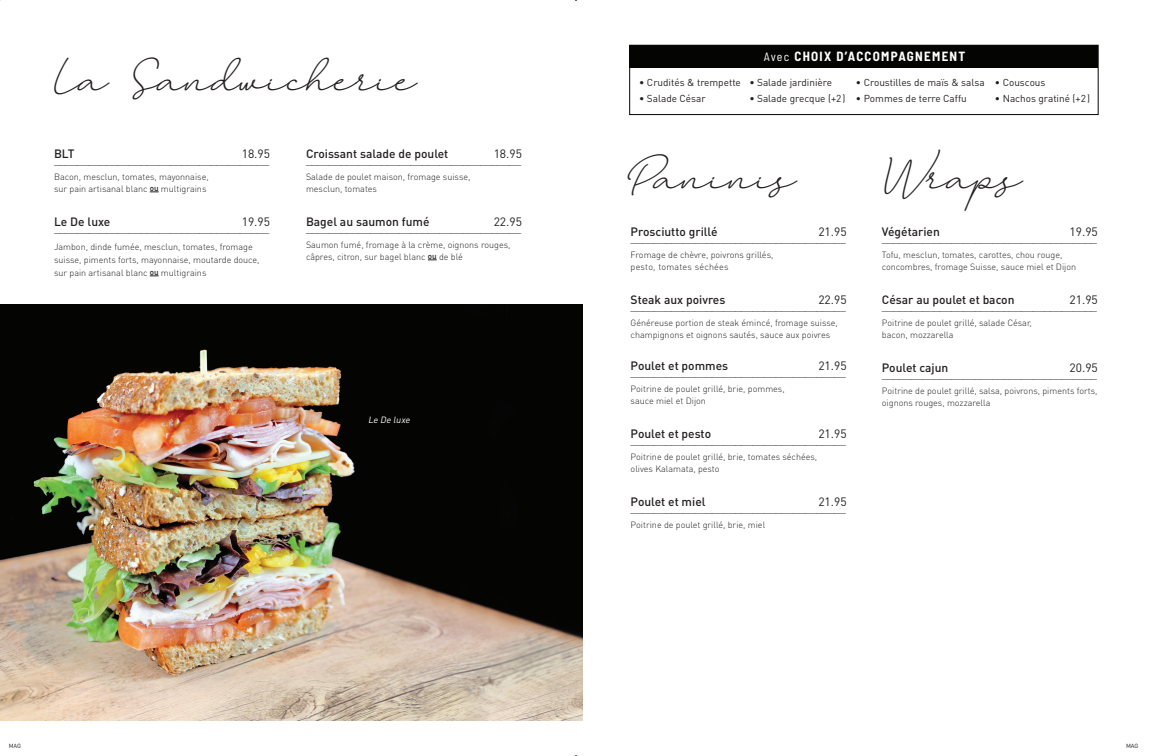
<style>
.page{position:relative;width:1152px;height:756px;background:#fff}
.page>*{position:absolute;margin:0;border:0;box-sizing:border-box;transform-origin:0 0}
.t1{font:22px "Larianti";letter-spacing:-.005em;color:#231f20}
.t2{font:700 semi-condensed 13px "Barlow";letter-spacing:.1em;color:#fff}
.t3{font:300 12px "DIN Pro";color:#231f20}
.t4{font:500 12px "DIN Pro";color:#231f20}
.t5{font:12px "DIN Pro";color:#231f20}
.t6{font:10px "DIN Pro";color:#231f20}
.t7{font:300 9px/12px "DIN Pro";color:#231f20}
.t8{font:italic 9px "DIN Pro";color:#fff}
.t9{font:6px "DIN Pro";letter-spacing:.005em;color:#231f20}
.s1{font-weight:500;font-size:8px}
.s2{font-weight:400;font-size:12px}
</style>
<div class="page">
<img style="left:0;top:304px;width:582px;height:417px">
<div style="left:630px;top:45px;width:468px;height:23px;background:#040503"></div>
<div style="left:629px;top:45px;width:469px;height:70px;border:1px solid #040503"></div>
<h1 class="t1" style="left:52px;top:69px;width:364px">La Sandwicherie</h1>
<h3 class="t4" style="left:54px;top:145px;width:22px">BLT</h3>
<h3 class="t5" style="left:242px;top:145px;width:30px">18.95</h3>
<h3 class="t3" style="left:54px;top:151px;width:217px">_____________________________________</h3>
<p class="t7" style="left:54px;top:170px;width:156px">Bacon, mesclun, tomates, mayonnaise, sur pain artisanal blanc <span class="s1">ou</span> multigrains</p>
<h3 class="t4" style="left:54px;top:213px;width:58px">Le De luxe</h3>
<h3 class="t5" style="left:242px;top:213px;width:30px">19.95</h3>
<h3 class="t3" style="left:54px;top:219px;width:217px">_____________________________________</h3>
<p class="t7" style="left:54px;top:240px;width:207px;line-height:13px">Jambon, dinde fumée, mesclun, tomates, fromage suisse, piments forts, mayonnaise, moutarde douce, sur pain artisanal blanc <span class="s1">ou</span> multigrains</p>
<h3 class="t4" style="left:306px;top:145px;width:144px">Croissant salade de poulet</h3>
<h3 class="t5" style="left:494px;top:145px;width:30px">18.95</h3>
<h3 class="t3" style="left:306px;top:151px;width:217px">_____________________________________</h3>
<p class="t7" style="left:306px;top:170px;width:166px">Salade de poulet maison, fromage suisse, mesclun, tomates</p>
<h3 class="t4" style="left:306px;top:213px;width:125px">Bagel au saumon fumé</h3>
<h3 class="t5" style="left:494px;top:213px;width:30px">22.95</h3>
<h3 class="t3" style="left:306px;top:219px;width:217px">_____________________________________</h3>
<p class="t7" style="left:306px;top:238px;width:206px">Saumon fumé, fromage à la crème, oignons rouges, câpres, citron, sur bagel blanc <span class="s1">ou</span> de blé</p>
<p class="t8" style="left:368px;top:414px;width:45px">Le De luxe</p>
<p class="t6" style="left:639px;top:76px;width:103px">• Crudités &amp; trempette</p>
<p class="t6" style="left:639px;top:92px;width:68px">• Salade César</p>
<h2 class="t2" style="left:764px;top:47px;width:203px"><span class="s2">Avec</span> CHOIX D’ACCOMPAGNEMENT</h2>
<p class="t6" style="left:749px;top:76px;width:84px">• Salade jardinière</p>
<p class="t6" style="left:749px;top:92px;width:98px">• Salade grecque (+2 )</p>
<p class="t6" style="left:856px;top:76px;width:130px">• Croustilles de maïs &amp; salsa</p>
<p class="t6" style="left:856px;top:92px;width:112px">• Pommes de terre Caffu</p>
<p class="t6" style="left:995px;top:76px;width:52px">• Couscous</p>
<p class="t6" style="left:995px;top:92px;width:97px">• Nachos gratiné (+2 )</p>
<h1 class="t1" style="left:623px;top:168px;width:172px">Paninis</h1>
<h1 class="t1" style="left:877px;top:167px;width:144px">Wr aps</h1>
<h3 class="t4" style="left:631px;top:223px;width:88px">Prosciutto grillé</h3>
<h3 class="t5" style="left:818px;top:223px;width:30px">21.95</h3>
<h3 class="t3" style="left:631px;top:229px;width:217px">_____________________________________</h3>
<p class="t7" style="left:631px;top:248px;width:144px">Fromage de chèvre, poivrons grillés, pesto, tomates séchées</p>
<h3 class="t4" style="left:631px;top:291px;width:96px">Steak aux poivres</h3>
<h3 class="t5" style="left:818px;top:291px;width:30px">22.95</h3>
<h3 class="t3" style="left:631px;top:297px;width:217px">_____________________________________</h3>
<p class="t7" style="left:631px;top:316px;width:209px">Généreuse portion de steak émincé, fromage suisse, champignons et oignons sautés, sauce aux poivres</p>
<h3 class="t4" style="left:631px;top:357px;width:99px">Poulet et pommes</h3>
<h3 class="t5" style="left:818px;top:357px;width:30px">21.95</h3>
<h3 class="t3" style="left:631px;top:363px;width:217px">_____________________________________</h3>
<p class="t7" style="left:631px;top:382px;width:156px">Poitrine de poulet grillé, brie, pommes, sauce miel et Dijon</p>
<h3 class="t4" style="left:631px;top:425px;width:82px">Poulet et pesto</h3>
<h3 class="t5" style="left:818px;top:425px;width:30px">21.95</h3>
<h3 class="t3" style="left:631px;top:431px;width:217px">_____________________________________</h3>
<p class="t7" style="left:631px;top:450px;width:188px">Poitrine de poulet grillé, brie, tomates séchées, olives Kalamata, pesto</p>
<h3 class="t4" style="left:631px;top:493px;width:76px">Poulet et miel</h3>
<h3 class="t5" style="left:818px;top:493px;width:30px">21.95</h3>
<h3 class="t3" style="left:631px;top:499px;width:217px">_____________________________________</h3>
<p class="t7" style="left:631px;top:518px;width:136px">Poitrine de poulet grillé, brie, miel</p>
<h3 class="t4" style="left:882px;top:223px;width:59px">Végétarien</h3>
<h3 class="t5" style="left:1070px;top:223px;width:30px">19.95</h3>
<h3 class="t3" style="left:882px;top:229px;width:217px">_____________________________________</h3>
<p class="t7" style="left:882px;top:248px;width:196px">Tofu, mesclun, tomates, carottes, chou rouge, concombres, fromage Suisse, sauce miel et Dijon</p>
<h3 class="t4" style="left:882px;top:291px;width:134px">César au poulet et bacon</h3>
<h3 class="t5" style="left:1070px;top:291px;width:30px">21.95</h3>
<h3 class="t3" style="left:882px;top:297px;width:217px">_____________________________________</h3>
<p class="t7" style="left:882px;top:316px;width:152px">Poitrine de poulet grillé, salade César, bacon, mozzarella</p>
<h3 class="t4" style="left:882px;top:359px;width:68px">Poulet cajun</h3>
<h3 class="t5" style="left:1070px;top:359px;width:30px">20.95</h3>
<h3 class="t3" style="left:882px;top:365px;width:217px">_____________________________________</h3>
<p class="t7" style="left:882px;top:384px;width:217px">Poitrine de poulet grillé, salsa, poivrons, piments forts, oignons rouges, mozzarella</p>
<p class="t9" style="left:9px;top:742px;width:14px">MAG</p>
<p class="t9" style="left:1126px;top:742px;width:14px">MAG</p>
</div>
